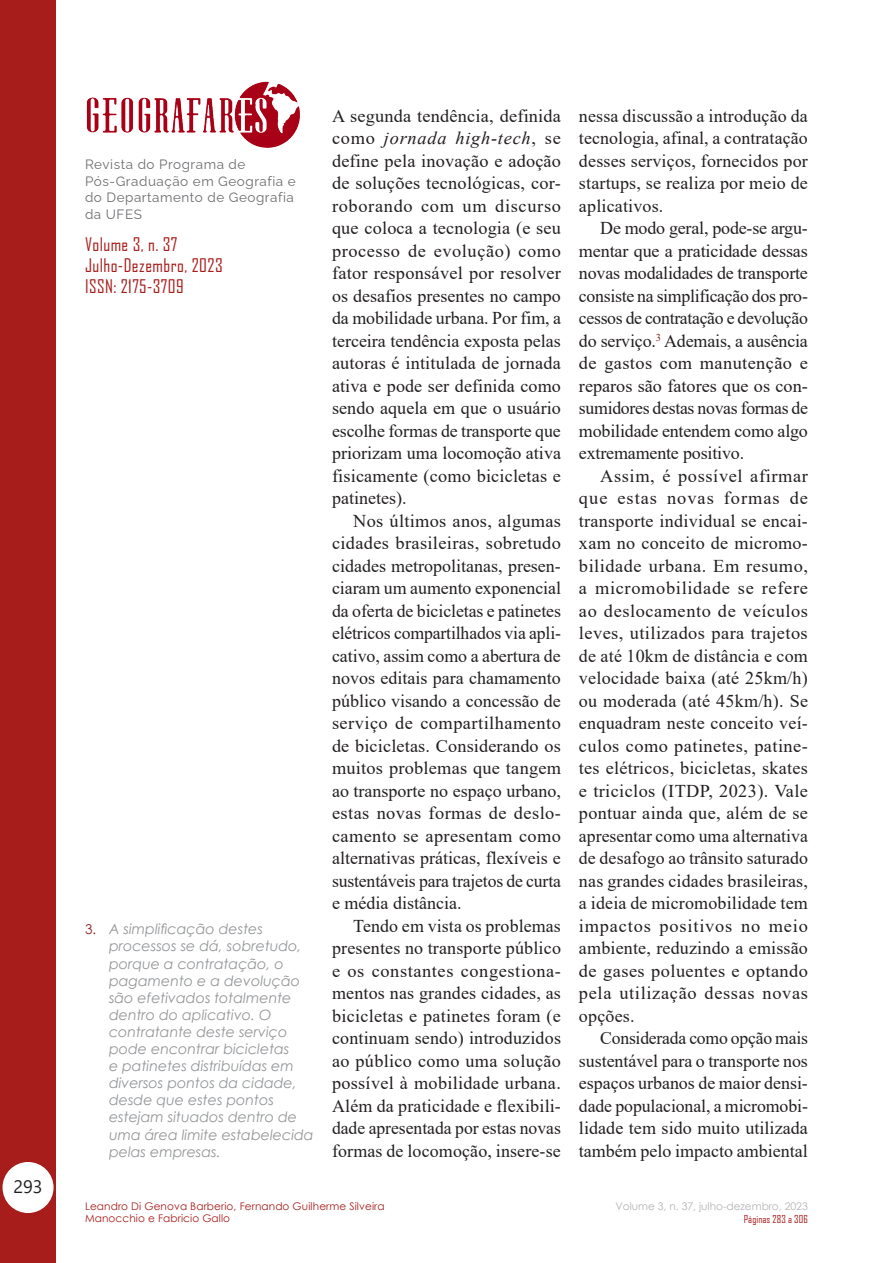
<style>
.page{position:relative;width:893px;height:1263px;background:#fff}
.page>*{position:absolute;margin:0;border:0;box-sizing:border-box;transform-origin:0 0}
.Geo_Parágrafo_normal{font:18px/22.5px "Times New Roman";color:#231f20;text-align:justify}
.t1{font:18px/21px "Agency FB";letter-spacing:.025em;color:#a71d1b}
.t2{font:18px "Segoe UI";color:#231f20}
.t3{font:italic 14.25px/17.1px "Century Gothic";color:#939598}
.t4{font:13.5px/16.5px "Raleway";letter-spacing:.04em;color:#6c6d70}
.t5{font:10.5px/12.6px "Century Gothic";letter-spacing:.01em;color:#a71d1b}
.t6{font:10.5px "Century Gothic";color:#b2b3b7}
.t7{font:10.5px "Agency FB";letter-spacing:.01em;color:#a71d1b}
.s1{font-style:normal;font-size:13.5px;color:#8f1d1b}
.s2{font-style:italic}
</style>
<div class="page">
<div style="left:0;top:0;width:56px;height:1263px;background:#a71d1b"></div>
<div style="left:3px;top:1162px;width:51px;height:51px;background:#fff;border-radius:50%"></div>
<img style="left:86px;top:81px;width:214px;height:66px">
<p class="t2" style="left:13px;top:1169px;width:31px">293</p>
<p class="t4" style="left:85px;top:155px;width:212px">Revista do Programa de<br>Pós-Graduação em Geografia e do Departamento de Geografia da UFES</p>
<p class="t1" style="left:85px;top:234px;width:139px">Volume 3, n. 37<br>Julho-Dezembro, 2023<br>ISSN: 2175-3709</p>
<p class="t3" style="left:109px;top:920px;width:206px;text-indent:-24px"><span class="s1">3.</span> A simplificação destes processos se dá, sobretudo, porque a contratação, o pagamento e a devolução são efetivados totalmente dentro do aplicativo. O contratante deste serviço pode encontrar bicicletas<br>e patinetes distribuídas em diversos pontos da cidade, desde que estes pontos estejam situados dentro de uma área limite estabelecida pelas empresas.</p>
<p class="Geo_Parágrafo_normal" style="left:332px;top:104px;width:231px">A segunda tendência, definida como <span class="s2">jornada high-tech</span>, se define pela inovação e adoção de soluções tecnológicas, cor&shy;roborando com um discurso que coloca a tecnologia (e seu processo de evolução) como fator responsável por resolver os desafios presentes no campo da mobilidade urbana. Por fim, a terceira tendência exposta pelas autoras é intitulada de jornada ativa e pode ser definida como sendo aquela em que o usuário escolhe formas de transporte que priorizam uma locomoção ativa fisicamente (como bicicletas e patinetes).</p>
<p class="Geo_Parágrafo_normal" style="left:332px;top:509px;width:231px;text-indent:21px">Nos últimos anos, algumas cidades brasileiras, sobretudo cidades metropolitanas, presen&shy;ciaram um aumento exponencial da oferta de bicicletas e patinetes elétricos compartilhados via apli&shy;cativo, assim como a abertura de novos editais para chamamento público visando a concessão de serviço de compartilhamento de bicicletas. Considerando os muitos problemas que tangem ao transporte no espaço urbano, estas novas formas de deslo&shy;camento se apresentam como alternativas práticas, flexíveis e sustentáveis para trajetos de curta e média distância.</p>
<p class="Geo_Parágrafo_normal" style="left:332px;top:914px;width:231px;text-indent:21px">Tendo em vista os problemas presentes no transporte público e os constantes congestiona&shy;mentos nas grandes cidades, as bicicletas e patinetes foram (e continuam sendo) introduzidos ao público como uma solução possível à mobilidade urbana.<br>Além da praticidade e flexibili&shy;dade apresentada por estas novas formas de locomoção, insere-se</p>
<p class="t5" style="left:85px;top:1199px;width:301px">Leandro Di Genova Barberio, Fernando Guilherme Silveira<br>Manocchio e Fabricio Gallo</p>
<p class="Geo_Parágrafo_normal" style="left:579px;top:104px;width:230px">nessa discussão a introdução da tecnologia, afinal, a contratação desses serviços, fornecidos por startups, se realiza por meio de aplicativos.</p>
<p class="Geo_Parágrafo_normal" style="left:579px;top:216px;width:231px;text-indent:21px">De modo geral, pode-se argu&shy;mentar que a praticidade dessas novas modalidades de transporte consiste na simplificação dos pro&shy;cessos de contratação e devolução do serviço.<sup>3</sup> Ademais, a ausência de gastos com manutenção e reparos são fatores que os con&shy;sumidores destas novas formas de mobilidade entendem como algo extremamente positivo.</p>
<p class="Geo_Parágrafo_normal" style="left:579px;top:464px;width:231px;text-indent:21px">Assim, é possível afirmar que estas novas formas de transporte individual se encai&shy;xam no conceito de micromo&shy;bilidade urbana. Em resumo, a micromobilidade se refere ao deslocamento de veículos leves, utilizados para trajetos de até 10km de distância e com velocidade baixa (até 25km/h) ou moderada (até 45km/h). Se enquadram neste conceito veí&shy;culos como patinetes, patine&shy;tes elétricos, bicicletas, skates e triciclos (ITDP, 2023). Vale pontuar ainda que, além de se apresentar como uma alternativa de desafogo ao trânsito saturado nas grandes cidades brasileiras, a ideia de micromobilidade tem impactos positivos no meio ambiente, reduzindo a emissão de gases poluentes e optando pela utilização dessas novas opções.</p>
<p class="Geo_Parágrafo_normal" style="left:579px;top:1026px;width:230px;text-indent:21px">Considerada como opção mais sustentável para o transporte nos espaços urbanos de maior densi&shy;dade populacional, a micromobi&shy;lidade tem sido muito utilizada também pelo impacto ambiental</p>
<p class="t6" style="left:615px;top:1198px;width:194px">Volume 3, n. 37, julho-dezembro, 2023</p>
<p class="t7" style="left:744px;top:1212px;width:66px">Páginas 283 a 306</p>
</div>
